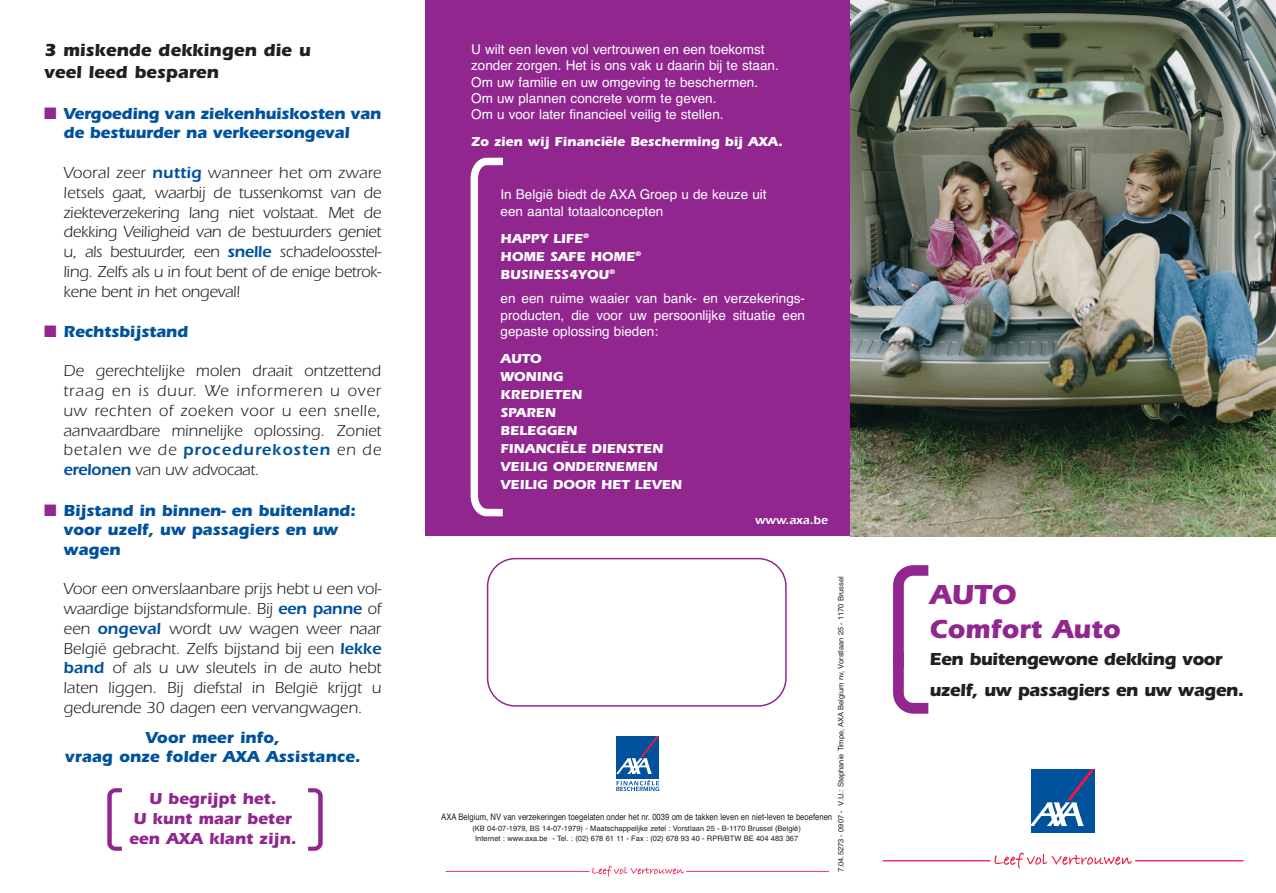
<style>
.page{position:relative;width:1276px;height:893px;background:#fff}
.page>*{position:absolute;margin:0;border:0;box-sizing:border-box;transform-origin:0 0}
.t1{font:700 28.5px "Itc Eras";color:#91268f}
.t2{font:700 27px "Itc Eras";color:#91268f}
.t3{font:700 18px/30.6px "Itc Eras";letter-spacing:-.025em;color:#231f20}
.t4{font:700 18px/21.6px "Itc Eras";color:#231f20}
.t5{font:16.5px/19.8px "Itc Eras";letter-spacing:-.005em;color:#231f20;text-align:justify}
.t6{font:700 16.5px/19.4px "Itc Eras";letter-spacing:-.005em;color:#01529c}
.t7{font:700 16.5px/19.8px "Itc Eras";color:#91268f;text-align:center}
.t8{font:13.5px/16.2px "Helvetica";color:#fff}
.t9{font:700 13.5px/18px "Itc Eras";color:#fff}
.t10{font:600 12px "Itc Eras";color:#fff}
.t11{font:9px "Helvetica";color:#231f20;scale:.85 1}
.t12{font:7.5px/10.5px "Helvetica";color:#231f20;text-align:center}
.s1{color:#91268f}
.s2{font-weight:600;color:#01529c}
</style>
<div class="page">
<div style="left:425px;top:0;width:425px;height:536px;background:#91268f"></div>
<img style="left:850px;top:0;width:426px;height:536px">
<img style="left:893px;top:565px;width:36px;height:88px">
<img style="left:893px;top:653px;width:36px;height:61px">
<svg style="left:470px;top:158px;width:32px;height:358px"></svg>
<hr style="left:1135px;top:860px;width:108px;height:1px;background:#ed1846">
<hr style="left:882px;top:860px;width:108px;height:1px;background:#ed1846">
<svg style="left:994px;top:853px;width:138px;height:16px"></svg>
<div style="left:1031px;top:769px;width:63px;height:64px;background:#01529c"></div>
<svg style="left:1031px;top:769px;width:63px;height:57px"></svg>
<img style="left:107px;top:788px;width:15px;height:63px">
<img style="left:308px;top:788px;width:15px;height:63px">
<hr style="left:686px;top:871px;width:143px;height:1px;background:#ed1846">
<hr style="left:445px;top:871px;width:145px;height:1px;background:#ed1846">
<svg style="left:592px;top:866px;width:92px;height:11px"></svg>
<svg style="left:616px;top:780px;width:43px;height:11px"></svg>
<div style="left:617px;top:736px;width:42px;height:42px;background:#01529c"></div>
<svg style="left:617px;top:736px;width:42px;height:38px"></svg>
<svg style="left:487px;top:558px;width:299px;height:149px"></svg>
<p class="t4" style="left:44px;top:42px;width:268px">3 miskende dekkingen die u veel leed besparen</p>
<p class="t6" style="left:64px;top:106px;width:319px;line-height:18.9px;text-indent:-19px"><span class="s1">■</span> Vergoeding van ziekenhuiskosten van de bestuurder na verkeersongeval</p>
<p class="t5" style="left:64px;top:164px;width:319px">Vooral zeer <span class="s2">nuttig</span> wanneer het om zware letsels gaat, waarbij de tussenkomst van de ziekteverzekering lang niet volstaat. Met de dekking Veiligheid van de bestuurders geniet u, als bestuurder, een <span class="s2">snelle</span> schadeloosstel&shy;ling. Zelfs als u in fout bent of de enige betrok&shy;kene bent in het ongeval!</p>
<p class="t6" style="left:44px;top:324px;width:146px"><span class="s1">■</span> Rechtsbijstand</p>
<p class="t5" style="left:64px;top:363px;width:319px">De gerechtelijke molen draait ontzettend traag en is duur. We informeren u over uw rechten of zoeken voor u een snelle, aanvaardbare minnelijke oplossing. Zoniet betalen we de <span class="s2">procedurekosten</span> en de <span class="s2">erelonen</span> van uw advocaat.</p>
<p class="t6" style="left:64px;top:502px;width:294px;text-indent:-19px"><span class="s1">■</span> Bijstand in binnen- en buitenland: voor uzelf, uw passagiers en uw wagen</p>
<p class="t5" style="left:64px;top:580px;width:319px">Voor een onverslaanbare prijs hebt u een vol&shy;waardige bijstandsformule. Bij <span class="s2">een panne</span> of een <span class="s2">ongeval</span> wordt uw wagen weer naar België gebracht. Zelfs bijstand bij een <span class="s2">lekke band</span> of als u uw sleutels in de auto hebt laten liggen. Bij diefstal in België krijgt u gedurende 30 dagen een vervangwagen.</p>
<p class="t6" style="left:65px;top:729px;width:297px;line-height:19.8px;text-align:center">Voor meer info,<br>vraag onze folder AXA Assistance.</p>
<p class="t7" style="left:129px;top:790px;width:169px">U begrijpt het.<br>U kunt maar beter een AXA klant zijn.</p>
<p class="t8" style="left:471px;top:43px;width:309px">U wilt een leven vol vertrouwen en een toekomst zonder zorgen. Het is ons vak u daarin bij te staan.<br>Om uw familie en uw omgeving te beschermen.<br>Om uw plannen concrete vorm te geven.<br>Om u voor later financieel veilig te stellen.</p>
<p class="t9" style="left:471px;top:134px;width:313px">Zo zien wij Financiële Bescherming bij AXA.</p>
<p class="t8" style="left:500px;top:188px;width:267px">In België biedt de AXA Groep u de keuze uit een aantal totaalconcepten</p>
<p class="t9" style="left:500px;top:231px;width:142px">HAPPY LIFE<sup>®<br></sup>HOME SAFE HOME<sup>®<br></sup>BUSINESS4YOU<sup>®</sup></p>
<p class="t8" style="left:500px;top:292px;width:306px;text-align:justify">en een ruime waaier van bank- en verzekerings&shy;producten, die voor uw persoonlijke situatie een gepaste oplossing bieden:</p>
<p class="t9" style="left:500px;top:351px;width:183px">AUTO<br>WONING<br>KREDIETEN<br>SPAREN<br>BELEGGEN<br>FINANCIËLE DIENSTEN<br>VEILIG ONDERNEMEN<br>VEILIG DOOR HET LEVEN</p>
<p class="t10" style="left:755px;top:516px;width:74px">www.axa.be</p>
<p class="t12" style="left:836px;top:872px;width:297px;rotate:-90deg">7.04.5273 - 0907 - V.U.: Stephanie Timpe, AXA Belgium nv, Vorstlaan 25 - 1170 Brussel</p>
<p class="t11" style="left:441px;top:814px;width:461px">AXA Belgium, NV van verzekeringen toegelaten onder het nr. 0039 om de takken leven en niet-leven te beoefenen</p>
<p class="t12" style="left:472px;top:823px;width:330px">(KB 04-07-1979, BS 14-07-1979) - Maatschappelijke zetel : Vorstlaan 25 - B-1170 Brussel (België)<br>Internet : www.axa.be - Tel. : (02) 678 61 11 - Fax : (02) 678 93 40 - RPR/BTW BE 404 483 367</p>
<h1 class="t1" style="left:929px;top:585px;width:88px">AUTO</h1>
<h2 class="t2" style="left:929px;top:620px;width:192px">Comfort Auto</h2>
<p class="t3" style="left:929px;top:646px;width:316px">Een buitengewone dekking voor uzelf, uw passagiers en uw wagen.</p>
</div>
